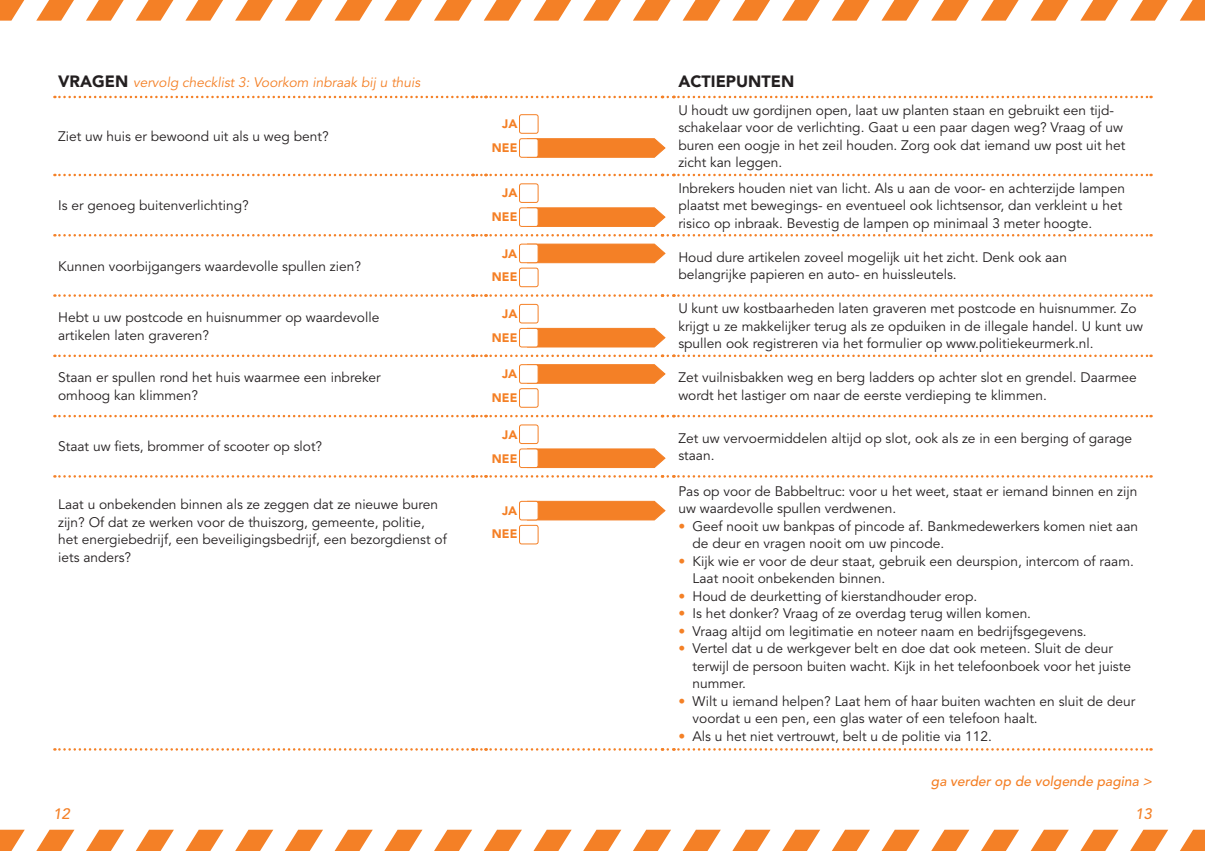
<style>
.page{position:relative;width:1205px;height:851px;background:#fff}
.page>*{position:absolute;margin:0;border:0;box-sizing:border-box;transform-origin:0 0}
.t1{font:900 16.25px "Avenir LT Std";color:#231f20}
.t2{font:italic 500 15px "Avenir LT Std";color:#f48026}
.t3{font:13.75px/17.5px "Avenir LT Std";color:#231f20}
.t4{font:italic 13.75px "Avenir LT Std";color:#f48026}
.t5{font:italic 500 13.75px "Avenir LT Std";color:#f48026}
.t6{font:900 12.25px/23.2px "Avenir LT Std";color:#f48026;text-align:right}
.s1{font-weight:900;font-style:normal;font-size:16.25px;color:#231f20}
.s2{color:#f48026}
</style>
<div class="page">
<svg style="left:54px;top:96px;width:1097px;height:2px"></svg>
<svg style="left:54px;top:174px;width:1097px;height:2px"></svg>
<svg style="left:54px;top:234px;width:1097px;height:2px"></svg>
<svg style="left:54px;top:294px;width:1097px;height:3px"></svg>
<svg style="left:54px;top:354px;width:1097px;height:3px"></svg>
<svg style="left:54px;top:415px;width:1097px;height:2px"></svg>
<svg style="left:54px;top:475px;width:1097px;height:2px"></svg>
<svg style="left:54px;top:748px;width:1097px;height:2px"></svg>
<svg style="left:537px;top:138px;width:129px;height:20px;background:#f48732"></svg>
<div style="left:519px;top:138px;width:19px;height:20px;border:1px solid #f48026;border-radius:2px"></div>
<div style="left:519px;top:114px;width:19px;height:20px;border:1px solid #f48026;border-radius:2px"></div>
<svg style="left:537px;top:207px;width:129px;height:20px;background:#f48733"></svg>
<div style="left:519px;top:207px;width:19px;height:20px;border:1px solid #f48026;border-radius:2px"></div>
<div style="left:519px;top:183px;width:19px;height:20px;border:1px solid #f48026;border-radius:2px"></div>
<svg style="left:527px;top:243px;width:139px;height:20px;background:#f48a37"></svg>
<div style="left:519px;top:244px;width:19px;height:19px;background:#fff;border-radius:2px"></div>
<div style="left:519px;top:244px;width:19px;height:19px;border:1px solid #f48026;border-radius:2px"></div>
<div style="left:519px;top:268px;width:19px;height:19px;border:1px solid #f48026;border-radius:2px"></div>
<svg style="left:527px;top:327px;width:139px;height:21px;background:#f58e3e"></svg>
<div style="left:519px;top:328px;width:19px;height:19px;background:#fff;border-radius:2px"></div>
<div style="left:519px;top:328px;width:19px;height:19px;border:1px solid #f48026;border-radius:2px"></div>
<div style="left:519px;top:304px;width:19px;height:19px;border:1px solid #f48026;border-radius:2px"></div>
<svg style="left:527px;top:364px;width:139px;height:20px;background:#f48732"></svg>
<div style="left:519px;top:364px;width:19px;height:19px;background:#fff;border-radius:2px"></div>
<div style="left:519px;top:364px;width:19px;height:19px;border:1px solid #f48026;border-radius:2px"></div>
<div style="left:519px;top:388px;width:19px;height:19px;border:1px solid #f48026;border-radius:2px"></div>
<svg style="left:537px;top:448px;width:129px;height:20px;background:#f48834"></svg>
<div style="left:519px;top:448px;width:19px;height:20px;border:1px solid #f48026;border-radius:2px"></div>
<div style="left:519px;top:424px;width:19px;height:20px;border:1px solid #f48026;border-radius:2px"></div>
<svg style="left:527px;top:500px;width:139px;height:20px;background:#f48b39"></svg>
<div style="left:519px;top:501px;width:19px;height:19px;background:#fff;border-radius:2px"></div>
<div style="left:519px;top:501px;width:19px;height:19px;border:1px solid #f48026;border-radius:2px"></div>
<div style="left:519px;top:525px;width:19px;height:19px;border:1px solid #f48026;border-radius:2px"></div>
<svg style="left:0;top:829px;width:1205px;height:21px"></svg>
<svg style="left:0;top:0;width:1205px;height:21px"></svg>
<p class="t4" style="left:58px;top:74px;width:364px"><span class="s1">VRAGEN</span> vervolg checklist 3: Voorkom inbraak bij u thuis</p>
<p class="t1" style="left:678px;top:72px;width:117px">ACTIEPUNTEN</p>
<p class="t3" style="left:58px;top:128px;width:272px">Ziet uw huis er bewoond uit als u weg bent?</p>
<p class="t3" style="left:58px;top:197px;width:192px">Is er genoeg buitenverlichting?</p>
<p class="t6" style="left:502px;top:112px;width:17px">JA</p>
<p class="t6" style="left:492px;top:136px;width:27px">NEE</p>
<p class="t3" style="left:678px;top:102px;width:448px">U houdt uw gordijnen open, laat uw planten staan en gebruikt een tijd&shy;schakelaar voor de verlichting. Gaat u een paar dagen weg? Vraag of uw buren een oogje in het zeil houden. Zorg ook dat iemand uw post uit het zicht kan leggen.</p>
<p class="t6" style="left:502px;top:181px;width:17px">JA</p>
<p class="t3" style="left:678px;top:180px;width:448px">Inbrekers houden niet van licht. Als u aan de voor- en achterzijde lampen plaatst met bewegings- en eventueel ook lichtsensor, dan verkleint u het risico op inbraak. Bevestig de lampen op minimaal 3 meter hoogte.</p>
<p class="t6" style="left:492px;top:205px;width:27px">NEE</p>
<p class="t3" style="left:58px;top:257px;width:304px">Kunnen voorbijgangers waardevolle spullen zien?</p>
<p class="t6" style="left:492px;top:242px;width:27px">JA<br>NEE</p>
<p class="t3" style="left:678px;top:249px;width:390px">Houd dure artikelen zoveel mogelijk uit het zicht. Denk ook aan belangrijke papieren en auto- en huissleutels.</p>
<p class="t3" style="left:58px;top:309px;width:323px">Hebt u uw postcode en huisnummer op waardevolle artikelen laten graveren?</p>
<p class="t6" style="left:502px;top:302px;width:17px">JA</p>
<p class="t3" style="left:678px;top:300px;width:466px">U kunt uw kostbaarheden laten graveren met postcode en huisnummer. Zo krijgt u ze makkelijker terug als ze opduiken in de illegale handel. U kunt uw spullen ook registreren via het formulier op www.politiekeurmerk.nl.</p>
<p class="t6" style="left:492px;top:326px;width:27px">NEE</p>
<p class="t3" style="left:58px;top:369px;width:324px">Staan er spullen rond het huis waarmee een inbreker omhoog kan klimmen?</p>
<p class="t6" style="left:492px;top:362px;width:27px">JA<br>NEE</p>
<p class="t3" style="left:678px;top:369px;width:460px">Zet vuilnisbakken weg en berg ladders op achter slot en grendel. Daarmee wordt het lastiger om naar de eerste verdieping te klimmen.</p>
<p class="t3" style="left:58px;top:438px;width:266px">Staat uw fiets, brommer of scooter op slot?</p>
<p class="t6" style="left:492px;top:446px;width:27px">NEE</p>
<p class="t6" style="left:502px;top:422px;width:17px">JA</p>
<p class="t3" style="left:678px;top:429px;width:455px">Zet uw vervoermiddelen altijd op slot, ook als ze in een berging of garage staan.</p>
<p class="t3" style="left:58px;top:496px;width:390px">Laat u onbekenden binnen als ze zeggen dat ze nieuwe buren zijn? Of dat ze werken voor de thuiszorg, gemeente, politie, het energiebedrijf, een beveiligingsbedrijf, een bezorgdienst of iets anders?</p>
<p class="t6" style="left:492px;top:499px;width:27px">JA<br>NEE</p>
<p class="t3" style="left:678px;top:482px;width:460px">Pas op voor de Babbeltruc: voor u het weet, staat er iemand binnen en zijn uw waardevolle spullen verdwenen.</p>
<p class="t3" style="left:692px;top:517px;width:447px;text-indent:-14px"><span class="s2">•</span> Geef nooit uw bankpas of pincode af. Bankmedewerkers komen niet aan de deur en vragen nooit om uw pincode.</p>
<p class="t3" style="left:692px;top:552px;width:443px;text-indent:-14px"><span class="s2">•</span> Kijk wie er voor de deur staat, gebruik een deurspion, intercom of raam.<br>Laat nooit onbekenden binnen.</p>
<p class="t3" style="left:678px;top:587px;width:300px"><span class="s2">•</span> Houd de deurketting of kierstandhouder erop.</p>
<p class="t3" style="left:678px;top:605px;width:354px"><span class="s2">•</span> Is het donker? Vraag of ze overdag terug willen komen.</p>
<p class="t3" style="left:678px;top:622px;width:410px"><span class="s2">•</span> Vraag altijd om legitimatie en noteer naam en bedrijfsgegevens.</p>
<p class="t3" style="left:692px;top:640px;width:440px;text-indent:-14px"><span class="s2">•</span> Vertel dat u de werkgever belt en doe dat ook meteen. Sluit de deur terwijl de persoon buiten wacht. Kijk in het telefoonboek voor het juiste nummer.</p>
<p class="t3" style="left:692px;top:692px;width:444px;text-indent:-14px"><span class="s2">•</span> Wilt u iemand helpen? Laat hem of haar buiten wachten en sluit de deur voordat u een pen, een glas water of een telefoon haalt.</p>
<p class="t3" style="left:678px;top:727px;width:315px"><span class="s2">•</span> Als u het niet vertrouwt, belt u de politie via 112.</p>
<p class="t5" style="left:931px;top:773px;width:222px">ga verder op de volgende pagina &gt;</p>
<p class="t2" style="left:53px;top:805px;width:18px">12</p>
<p class="t2" style="left:1135px;top:805px;width:18px">13</p>
</div>
